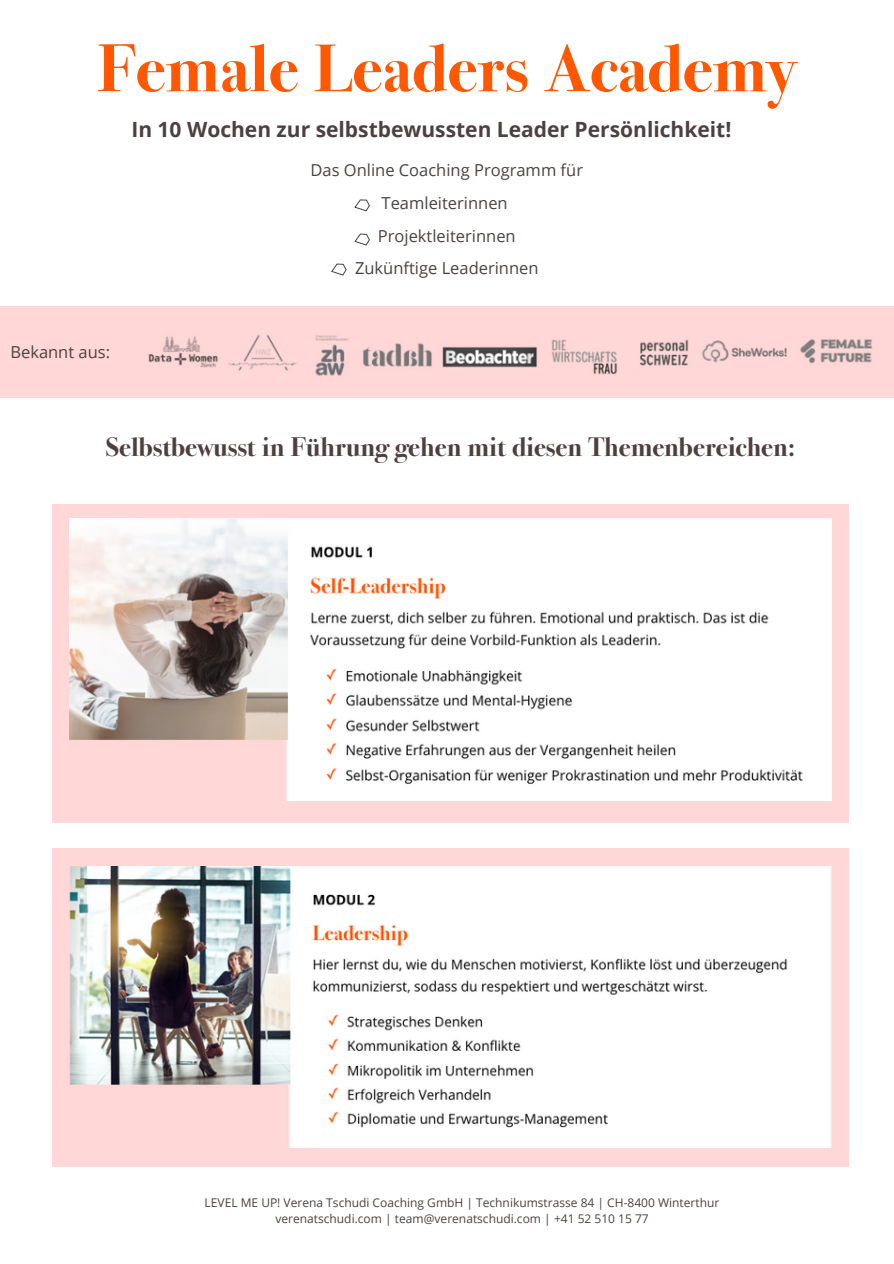
<style>
.page{position:relative;width:894px;height:1264px;background:#fff}
.page>*{position:absolute;margin:0;border:0;box-sizing:border-box;transform-origin:0 0}
.t1{font:700 67.5px "Bodoni Sev ITC";color:#ff5800}
.t2{font:700 27px "Bodoni Sev ITC";color:#4f4040}
.t3{font:700 21px "Open Sans";color:#4f4040}
.t4{font:16.5px/32.7px "Open Sans";color:#4f4040;text-align:center}
.t5{font:12px "Open Sans";color:#4f4040}
</style>
<div class="page">
<svg style="left:355px;top:234px;width:14px;height:11px"></svg>
<svg style="left:331px;top:264px;width:15px;height:11px"></svg>
<svg style="left:355px;top:200px;width:14px;height:11px"></svg>
<div style="left:0;top:307px;width:893px;height:91px;background:#ffd7d6"></div>
<img style="left:148px;top:334px;width:725px;height:42px">
<div style="left:52px;top:504px;width:796px;height:318px;background:#ffd7d6"></div>
<img style="left:70px;top:518px;width:760px;height:282px">
<div style="left:52px;top:848px;width:796px;height:318px;background:#ffd7d6"></div>
<img style="left:70px;top:866px;width:760px;height:281px">
<h4 class="t1" style="left:98px;top:44px;width:699px">Female Leaders Academy</h4>
<p class="t3" style="left:131px;top:115px;width:601px">In 10 Wochen zur selbstbewussten Leader Persönlichkeit!</p>
<p class="t4" style="left:10px;top:335px;width:101px">Bekannt aus:</p>
<h1 class="t4" style="left:310px;top:153px;width:274px">Das Online Coaching Programm für<br>Teamleiterinnen<br>Projektleiterinnen<br>Zukünftige Leaderinnen</h1>
<p class="t2" style="left:106px;top:437px;width:690px">Selbstbewusst in Führung gehen mit diesen Themenbereichen:</p>
<p class="t5" style="left:204px;top:1193px;width:516px">LEVEL ME UP! Verena Tschudi Coaching GmbH | Technikumstrasse 84 | CH-8400 Winterthur</p>
<h2 class="t5" style="left:275px;top:1209px;width:375px">verenatschudi.com | team@verenatschudi.com | +41 52 510 15 77</h2>
</div>
